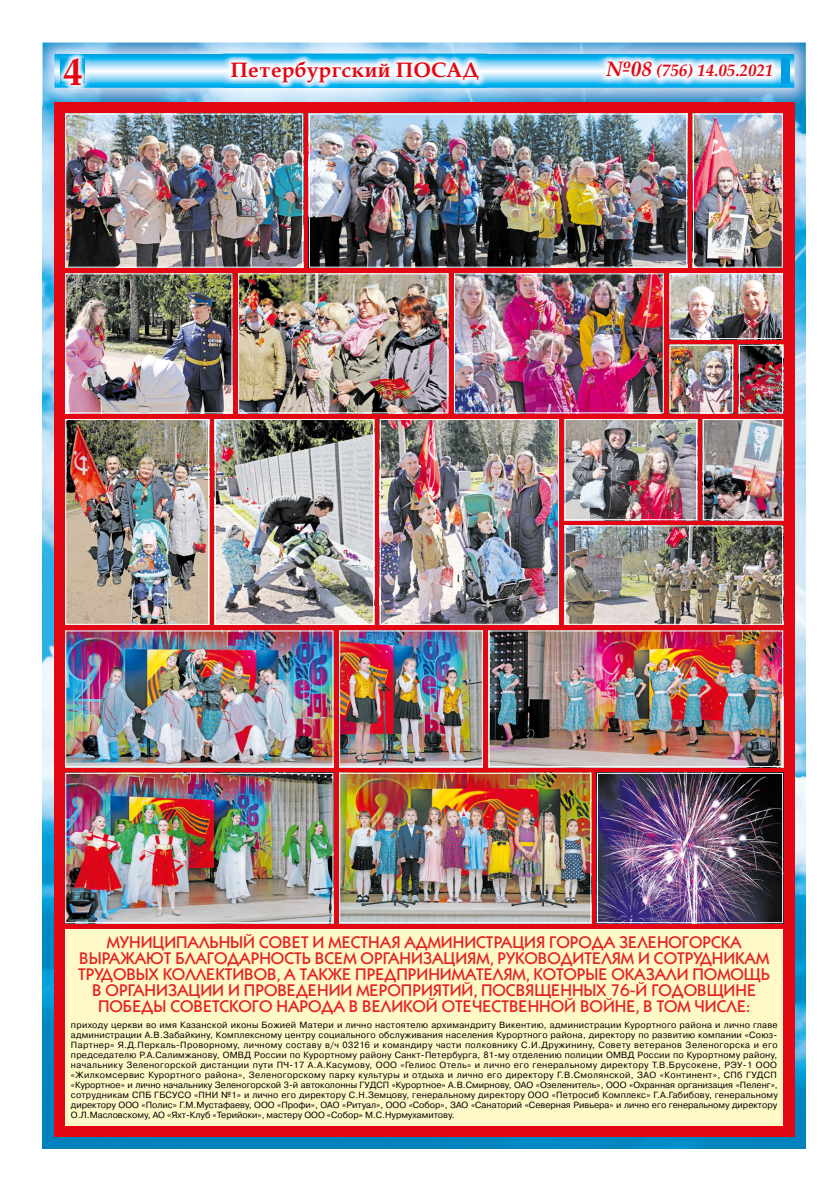
<style>
.page{position:relative;width:820px;height:1191px;background:#fff}
.page>*{position:absolute;margin:0;border:0;box-sizing:border-box;transform-origin:0 0}
.t1{font:700 37px "Palladium";color:#e30613}
.t2{font:700 20px "Palladium";color:#e30613}
.t3{font:500 17px/16px "Kabel C";color:#e52321;text-align:center}
.t4{font:italic 700 16px "Palladium";color:#e30613}
.t5{font:9px/10px "Pragmatica C";color:#000;text-align:justify}
.s1{font-size:20px}
</style>
<div class="page">
<img style="left:43px;top:106px;width:762px;height:1042px">
<img style="left:42px;top:42px;width:764px;height:64px">
<svg style="left:54px;top:54px;width:740px;height:34px;background:#70cdf3"></svg>
<div style="left:780px;top:58px;width:8px;height:26px;background:#009fe3"></div>
<img style="left:223px;top:53px;width:263px;height:37px">
<img style="left:223px;top:54px;width:263px;height:34px">
<img style="left:56px;top:50px;width:34px;height:43px">
<img style="left:56px;top:54px;width:34px;height:34px">
<img style="left:60px;top:58px;width:25px;height:26px">
<img style="left:598px;top:54px;width:181px;height:32px">
<div style="left:54px;top:102px;width:740px;height:1035px;background:#e30613"></div>
<div style="left:65px;top:929px;width:717px;height:196px;background:#fff9c7"></div>
<img style="left:341px;top:632px;width:139px;height:133px">
<div style="left:339px;top:630px;width:143px;height:137px;border:1px solid #fff"></div>
<img style="left:490px;top:632px;width:290px;height:133px">
<div style="left:488px;top:630px;width:294px;height:137px;border:1px solid #fff"></div>
<img style="left:67px;top:632px;width:264px;height:133px">
<div style="left:65px;top:630px;width:268px;height:137px;border:1px solid #fff"></div>
<img style="left:341px;top:775px;width:248px;height:146px">
<div style="left:339px;top:773px;width:252px;height:150px;border:1px solid #fff"></div>
<img style="left:598px;top:775px;width:182px;height:146px">
<div style="left:596px;top:773px;width:186px;height:150px;border:1px solid #fff"></div>
<img style="left:67px;top:775px;width:264px;height:146px">
<div style="left:65px;top:773px;width:268px;height:150px;border:1px solid #fff"></div>
<img style="left:694px;top:116px;width:86px;height:150px">
<div style="left:692px;top:114px;width:90px;height:154px;border:1px solid #fff"></div>
<img style="left:311px;top:116px;width:374px;height:150px">
<div style="left:309px;top:114px;width:378px;height:154px;border:1px solid #fff"></div>
<img style="left:67px;top:116px;width:234px;height:150px">
<div style="left:65px;top:114px;width:238px;height:154px;border:1px solid #fff"></div>
<img style="left:566px;top:421px;width:128px;height:97px">
<div style="left:564px;top:419px;width:132px;height:101px;border:1px solid #fff"></div>
<img style="left:67px;top:421px;width:140px;height:202px">
<div style="left:65px;top:419px;width:144px;height:206px;border:1px solid #fff"></div>
<img style="left:381px;top:421px;width:175px;height:202px">
<div style="left:379px;top:419px;width:179px;height:206px;border:1px solid #fff"></div>
<img style="left:217px;top:421px;width:155px;height:202px">
<div style="left:215px;top:419px;width:159px;height:206px;border:1px solid #fff"></div>
<img style="left:704px;top:421px;width:76px;height:97px">
<div style="left:702px;top:419px;width:80px;height:101px;border:1px solid #fff"></div>
<img style="left:566px;top:527px;width:214px;height:96px">
<div style="left:564px;top:525px;width:218px;height:100px;border:1px solid #fff"></div>
<img style="left:456px;top:275px;width:205px;height:136px">
<div style="left:454px;top:273px;width:209px;height:140px;border:1px solid #fff"></div>
<img style="left:67px;top:275px;width:163px;height:136px">
<div style="left:65px;top:273px;width:167px;height:140px;border:1px solid #fff"></div>
<img style="left:671px;top:275px;width:109px;height:62px">
<div style="left:669px;top:273px;width:113px;height:66px;border:1px solid #fff"></div>
<img style="left:240px;top:275px;width:206px;height:136px">
<div style="left:238px;top:273px;width:210px;height:140px;border:1px solid #fff"></div>
<img style="left:671px;top:347px;width:59px;height:64px">
<div style="left:669px;top:345px;width:63px;height:68px;border:1px solid #fff"></div>
<img style="left:740px;top:347px;width:40px;height:64px">
<div style="left:738px;top:345px;width:44px;height:68px;border:1px solid #fff"></div>
<h1 class="t1" style="left:63px;top:48px;width:21px">4</h1>
<h2 class="t2" style="left:230px;top:57px;width:250px">Петербургский ПОСАД</h2>
<h3 class="t4" style="left:606px;top:61px;width:169px"><span class="s1">№08</span> (756) 14.05.2021</h3>
<p class="t3" style="left:78px;top:934px;width:693px">МУНИЦИПАЛЬНЫЙ СОВЕТ И МЕСТНАЯ АДМИНИСТРАЦИЯ ГОРОДА ЗЕЛЕНОГОРСКА ВЫРАЖАЮТ БЛАГОДАРНОСТЬ ВСЕМ ОРГАНИЗАЦИЯМ, РУКОВОДИТЕЛЯМ И СОТРУДНИКАМ ТРУДОВЫХ КОЛЛЕКТИВОВ, А ТАКЖЕ ПРЕДПРИНИМАТЕЛЯМ, КОТОРЫЕ ОКАЗАЛИ ПОМОЩЬ В ОРГАНИЗАЦИИ И ПРОВЕДЕНИИ МЕРОПРИЯТИЙ, ПОСВЯЩЕННЫХ 76-Й ГОДОВЩИНЕ ПОБЕДЫ СОВЕТСКОГО НАРОДА В ВЕЛИКОЙ ОТЕЧЕСТВЕННОЙ ВОЙНЕ, В ТОМ ЧИСЛЕ:</p>
<p class="t5" style="left:71px;top:1020px;width:708px">приходу церкви во имя Казанской иконы Божией Матери и лично настоятелю архимандриту Викентию, администрации Курортного района и лично главе администрации А.В.Забайкину, Комплексному центру социального обслуживания населения Курортного района, директору по развитию компании «Союз-Партнер» Я.Д.Перкаль-Проворному, личному составу в/ч 03216 и командиру части полковнику С.И.Дружинину, Совету ветеранов Зеленогорска и его председателю Р.А.Салимжанову, ОМВД России по Курортному району Санкт-Петербурга, 81-му отделению полиции ОМВД России по Курортному району, начальнику Зеленогорской дистанции пути ПЧ-17 А.А.Касумову, ООО «Гелиос Отель» и лично его генеральному директору Т.В.Брусокене, РЭУ-1 ООО «Жилкомсервис Курортного района», Зеленогорскому парку культуры и отдыха и лично его директору Г.В.Смолянской, ЗАО «Континент», СПб ГУДСП «Курортное» и лично начальнику Зеленогорской 3-й автоколонны ГУДСП «Курортное» А.В.Смирнову, ОАО «Озеленитель», ООО «Охранная организация «Пеленг», сотрудникам СПБ ГБСУСО «ПНИ №1» и лично его директору С.Н.Земцову, генеральному директору ООО «Петросиб Комплекс» Г.А.Габибову, генеральному директору ООО «Полис» Г.М.Мустафаеву, ООО «Профи», ОАО «Ритуал», ООО «Собор», ЗАО «Санаторий «Северная Ривьера» и лично его генеральному директору О.Л.Масловскому, АО «Яхт-Клуб «Терийоки», мастеру ООО «Собор» М.С.Нурмухамитову.</p>
</div>
